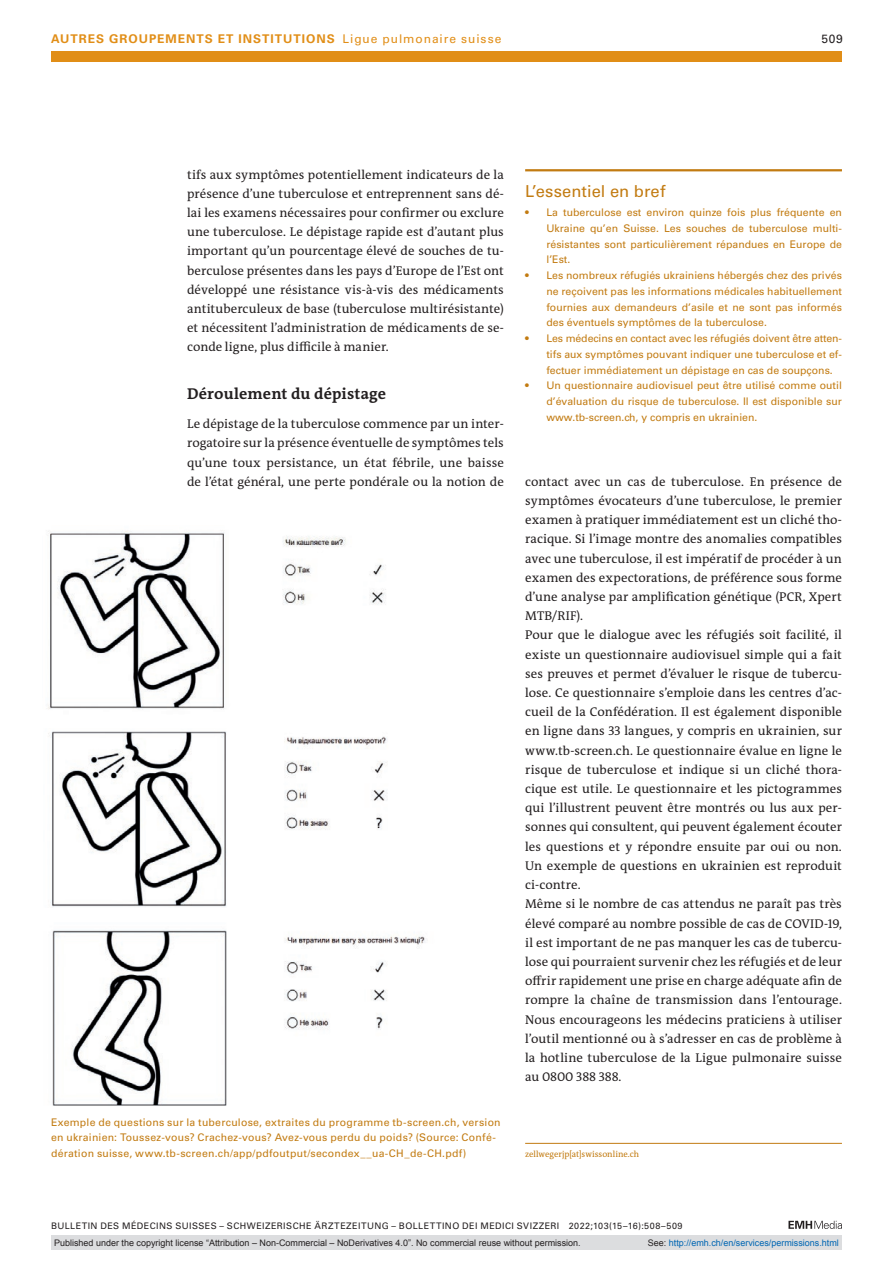
<style>
.page{position:relative;width:893px;height:1263px;background:#fff}
.page>*{position:absolute;margin:0;border:0;box-sizing:border-box;transform-origin:0 0}
.boxed-title-line{font:16.5px "Univers LT Std";letter-spacing:.005em;color:#c27b11}
.section-h1{font:700 15.75px "The Antiqua B W7";letter-spacing:.01em;color:#231f20}
.section-pn{font:12.75px/19.2px "The Antiqua B W5 Plain";letter-spacing:.005em;color:#231f20;text-align:justify}
.ressort{font:700 12px "Univers LT Std";letter-spacing:.085em;color:#e18e17}
.ressort-2{font:12px "Univers LT Std";color:#231f20}
.boxed-text{font:10.5px/15.8px "Univers LT Std";color:#c27b11;text-align:justify}
.fig-caption{font:10.5px/15.8px "Univers LT Std";letter-spacing:.025em;color:#c27b11}
.t1{font:9px "Arial";color:#231f20}
.fusszeile{font:9px "Univers LT Std";letter-spacing:.05em;color:#231f20}
.t2{font:9px "Arial";color:#0066b3}
.author-address{font:8.7px "The Antiqua B W5 Plain";letter-spacing:-.005em;color:#c27b11}
.s1{font-weight:400}
.s2{color:#231f20}
</style>
<div class="page">
<svg style="left:788px;top:1221px;width:54px;height:8px"></svg>
<img style="left:48px;top:530px;width:338px;height:180px">
<img style="left:48px;top:731px;width:339px;height:176px">
<img style="left:52px;top:930px;width:373px;height:176px">
<hr style="left:525px;top:169px;width:317px;height:2px;background:#c27b11">
<hr style="left:525px;top:1143px;width:317px;height:1px;background:#c27b11">
<div style="left:51px;top:51px;width:791px;height:11px;background:#e18e17"></div>
<div style="left:51px;top:1235px;width:791px;height:15px;background:#dcdddf"></div>
<p class="ressort" style="left:51px;top:31px;width:452px">AUTRES GROUPEMENTS ET INSTITUTIONS <span class="s1">Ligue pulmonaire suisse</span></p>
<p class="ressort-2" style="left:821px;top:31px;width:23px">509</p>
<p class="section-pn" style="left:187px;top:165px;width:318px">tifs aux symptômes potentiellement indicateurs de la présence d’une tuberculose et entreprennent sans dé&shy;lai les examens nécessaires pour confirmer ou exclure une tuberculose. Le dépistage rapide est d’autant plus important qu’un pourcentage élevé de souches de tu&shy;berculose présentes dans les pays d’Europe de l’Est ont développé une résistance vis-à-vis des médicaments antituberculeux de base (tuberculose multirésistante) et nécessitent l’administration de médicaments de se&shy;conde ligne, plus difficile à manier.</p>
<p class="section-h1" style="left:187px;top:384px;width:201px">Déroulement du dépistage</p>
<p class="section-pn" style="left:187px;top:414px;width:318px">Le dépistage de la tuberculose commence par un inter&shy;rogatoire sur la présence éventuelle de symptômes tels qu’une toux persistance, un état fébrile, une baisse de l’état général, une perte pondérale ou la notion de</p>
<p class="fig-caption" style="left:51px;top:1114px;width:451px">Exemple de questions sur la tuberculose, extraites du programme tb-screen.ch, version en ukrainien: Toussez-vous? Crachez-vous? Avez-vous perdu du poids? (Source: Confé&shy;dération suisse, www.tb-screen.ch/app/pdfoutput/secondex__ua-CH_de-CH.pdf)</p>
<p class="boxed-title-line" style="left:525px;top:181px;width:142px">L’essentiel en bref</p>
<p class="boxed-text" style="left:546px;top:205px;width:297px;text-indent:-21px">• La tuberculose est environ quinze fois plus fréquente en Ukraine qu’en Suisse. Les souches de tuberculose multi&shy;résistantes sont particulièrement répandues en Europe de l’Est.</p>
<p class="boxed-text" style="left:546px;top:268px;width:297px;text-indent:-21px">• Les nombreux réfugiés ukrainiens hébergés chez des privés ne reçoivent pas les informations médicales habituellement fournies aux demandeurs d’asile et ne sont pas informés des éventuels symptômes de la tuberculose.</p>
<p class="boxed-text" style="left:546px;top:331px;width:297px;text-indent:-21px">• Les médecins en contact avec les réfugiés doivent être atten&shy;tifs aux symptômes pouvant indiquer une tuberculose et ef&shy;fectuer immédiatement un dépistage en cas de soupçons.</p>
<p class="boxed-text" style="left:546px;top:378px;width:297px;text-indent:-21px">• Un questionnaire audiovisuel peut être utilisé comme outil d’évaluation du risque de tuberculose. Il est disponible sur www.tb-screen.ch, y compris en ukrainien.</p>
<p class="section-pn" style="left:525px;top:472px;width:318px">contact avec un cas de tuberculose. En présence de symptômes évocateurs d’une tuberculose, le premier examen à pratiquer immédiatement est un cliché tho&shy;racique. Si l’image montre des anomalies compatibles avec une tuberculose, il est impératif de procéder à un examen des expectorations, de préférence sous forme d’une analyse par amplification génétique (PCR, Xpert MTB/RIF).</p>
<p class="section-pn" style="left:525px;top:626px;width:318px">Pour que le dialogue avec les réfugiés soit facilité, il existe un questionnaire audiovisuel simple qui a fait ses preuves et permet d’évaluer le risque de tubercu&shy;lose. Ce questionnaire s’emploie dans les centres d’ac&shy;cueil de la Confédération. Il est également disponible en ligne dans 33 langues, y compris en ukrainien, sur www.tb-screen.ch. Le questionnaire évalue en ligne le risque de tuberculose et indique si un cliché thora&shy;cique est utile. Le questionnaire et les pictogrammes qui l’illustrent peuvent être montrés ou lus aux per&shy;sonnes qui consultent, qui peuvent également écouter les questions et y répondre ensuite par oui ou non.<br>Un exemple de questions en ukrainien est reproduit ci-contre.</p>
<p class="section-pn" style="left:525px;top:894px;width:318px">Même si le nombre de cas attendus ne paraît pas très élevé comparé au nombre possible de cas de COVID-19, il est important de ne pas manquer les cas de tubercu&shy;lose qui pourraient survenir chez les réfugiés et de leur offrir rapidement une prise en charge adéquate afin de rompre la chaîne de transmission dans l’entourage.<br>Nous encourageons les médecins praticiens à utiliser l’outil mentionné ou à s’adresser en cas de problème à la hotline tuberculose de la Ligue pulmonaire suisse au 0800 388 388.</p>
<p class="author-address" style="left:525px;top:1149px;width:116px">zellwegerjp[at]swissonline.ch</p>
<p class="fusszeile" style="left:51px;top:1220px;width:633px">BULLETIN DES MÉDECINS SUISSES – SCHWEIZERISCHE ÄRZTEZEITUNG – BOLLETTINO DEI MEDICI SVIZZERI 2022;103(15–16):508–509</p>
<p class="t1" style="left:54px;top:1237px;width:528px">Published under the copyright license “Attribution – Non-Commercial – NoDerivatives 4.0”. No commercial reuse without permission.</p>
<p class="t2" style="left:648px;top:1237px;width:193px"><span class="s2">See:</span> http://emh.ch/en/services/permissions.html</p>
</div>
